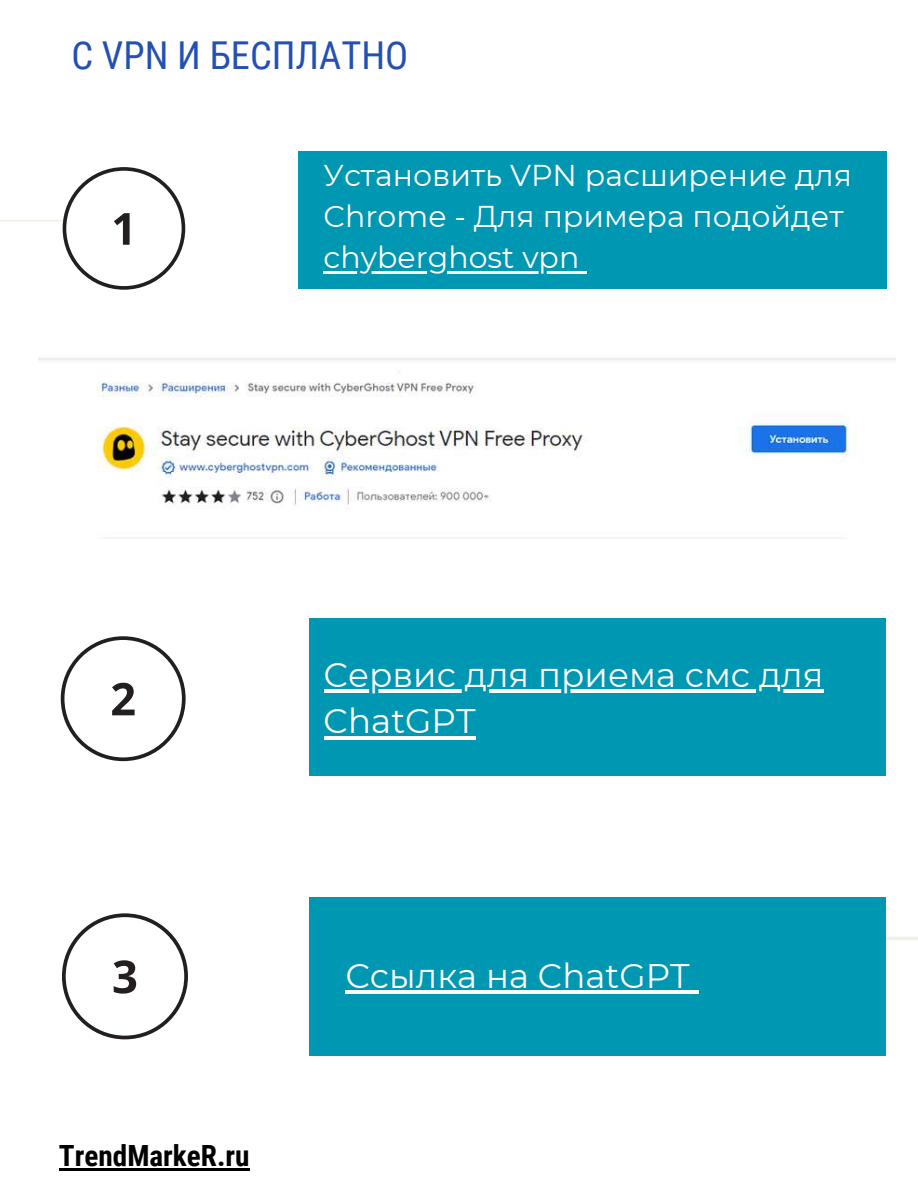
<style>
.page{position:relative;width:918px;height:1188px;background:#fff}
.page>*{position:absolute;margin:0;border:0;box-sizing:border-box;transform-origin:0 0}
.t1{font:38.4px "Roboto Condensed";color:#2450b2}
.t2{font:34.05px/46.5px "Montserrat";color:#fff}
.t3{font:30px/41.1px "Montserrat";color:#fff}
.t4{font:700 29.25px "Roboto Condensed";color:#000}
</style>
<div class="page">
<hr style="left:840px;top:937px;width:78px;height:3px;background:#f1efe7">
<div style="left:298px;top:151px;width:589px;height:138px;background:#0097b2"></div>
<div style="left:310px;top:618px;width:576px;height:158px;background:#0097b2"></div>
<img style="left:39px;top:358px;width:856px;height:151px">
<svg style="left:0;top:167px;width:185px;height:123px"></svg>
<svg style="left:61px;top:636px;width:125px;height:125px"></svg>
<svg style="left:62px;top:913px;width:126px;height:126px"></svg>
<hr style="left:59px;top:1168px;width:191px;height:2px;background:#000">
<hr style="left:324px;top:690px;width:499px;height:3px;background:#fff">
<hr style="left:324px;top:736px;width:152px;height:3px;background:#fff">
<hr style="left:324px;top:271px;width:255px;height:2px;background:#fff">
<svg style="left:579px;top:271px;width:8px;height:2px"></svg>
<div style="left:310px;top:897px;width:576px;height:158px;background:#0097b2"></div>
<hr style="left:345px;top:990px;width:345px;height:3px;background:#fff">
<svg style="left:690px;top:990px;width:9px;height:3px"></svg>
<p class="t1" style="left:71px;top:33px;width:338px">C VPN И БЕСПЛАТНО</p>
<p class="t3" style="left:324px;top:155px;width:530px">Установить VPN расширение для<br>Chrome - Для примера подойдет chyberghost vpn</p>
<p class="t2" style="left:324px;top:651px;width:501px">Сервис для приема смс для<br>ChatGPT</p>
<p class="t4" style="left:59px;top:1139px;width:192px">TrendMarkeR.ru</p>
<p class="t2" style="left:345px;top:952px;width:346px">Ссылка на ChatGPT</p>
</div>
